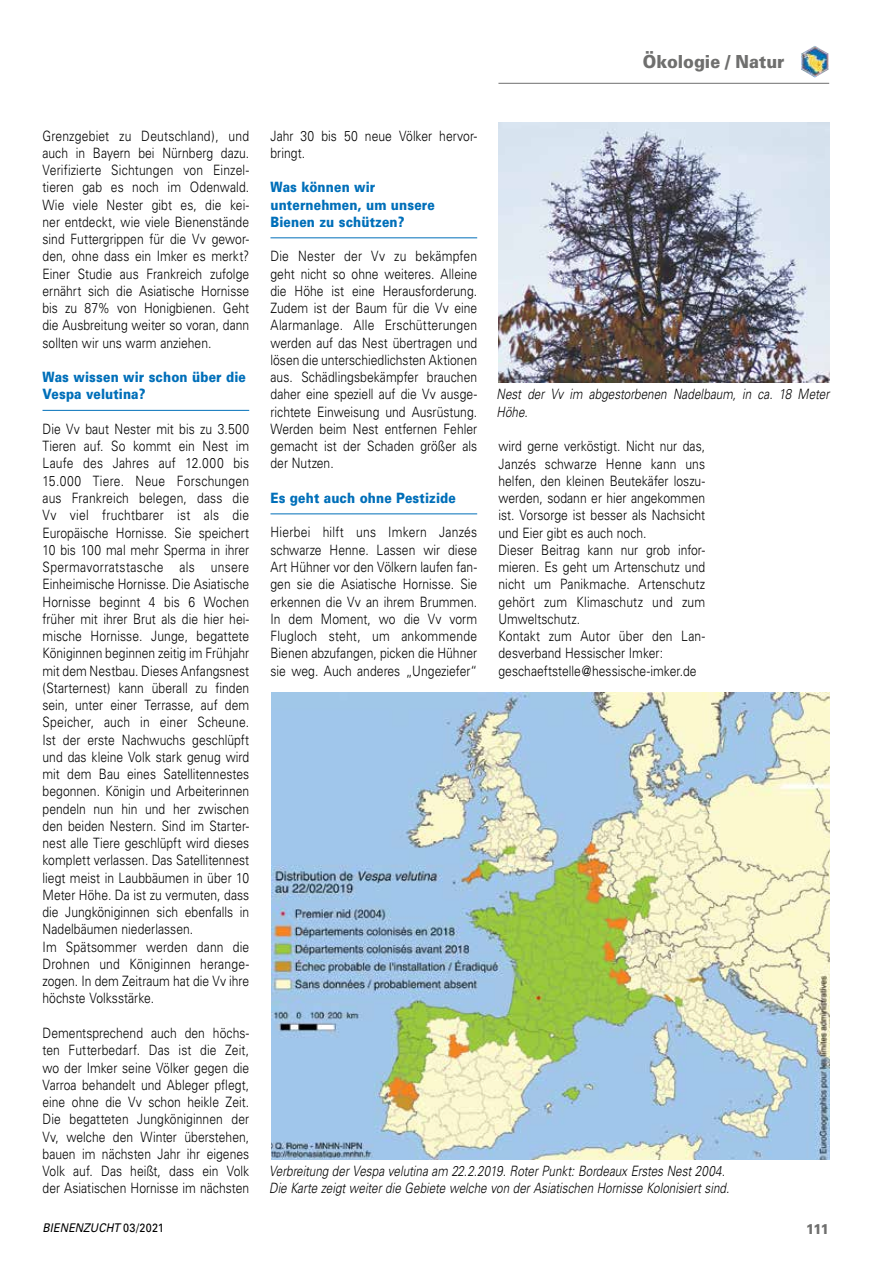
<style>
.page{position:relative;width:893px;height:1263px;background:#fff}
.page>*{position:absolute;margin:0;border:0;box-sizing:border-box;transform-origin:0 0}
.t1{font:900 18px "Univers";color:#6f6f6e;scale:.9 1}
.t2{font:300 14.25px/17.2px "Univers";color:#000;text-align:justify;scale:.85 1}
.t3{font:italic 300 14.25px/17.2px "Univers";letter-spacing:.005em;color:#000;scale:.82 1}
.t4{font:900 14.25px/17.2px "Univers";letter-spacing:.015em;color:#006fb9;scale:.85 1}
.t5{font:900 14.25px "Univers";color:#6f6f6e;scale:.9 1}
.t6{font:italic 12px "Univers";letter-spacing:.005em;color:#000;scale:.9 1}
.s1{font-style:normal}
</style>
<div class="page">
<hr style="left:498px;top:83px;width:331px;height:1px;background:#6f6f6e">
<img style="left:801px;top:46px;width:28px;height:32px">
<hr style="left:43px;top:410px;width:206px;height:1px;background:#006fb9">
<hr style="left:270px;top:237px;width:207px;height:1px;background:#006fb9">
<hr style="left:270px;top:513px;width:207px;height:1px;background:#006fb9">
<img style="left:498px;top:123px;width:331px;height:259px">
<img style="left:272px;top:693px;width:557px;height:466px">
<p class="t1" style="left:643px;top:50px;width:159px">Ökologie / Natur</p>
<p class="t2" style="left:43px;top:127px;width:245px">Grenzgebiet zu Deutschland), und auch in Bayern bei Nürnberg dazu.<br>Verifizierte Sichtungen von Einzel&shy;tieren gab es noch im Odenwald.<br>Wie viele Nester gibt es, die kei&shy;ner entdeckt, wie viele Bienenstände sind Futtergrippen für die Vv gewor&shy;den, ohne dass ein Imker es merkt?<br>Einer Studie aus Frankreich zufolge ernährt sich die Asiatische Hornisse bis zu 87% von Honigbienen. Geht die Ausbreitung weiter so voran, dann sollten wir uns warm anziehen.</p>
<p class="t4" style="left:43px;top:368px;width:241px">Was wissen wir schon über die<br>Vespa velutina?</p>
<p class="t2" style="left:43px;top:420px;width:245px;text-align:left">Die Vv baut Nester mit bis zu 3.500<br>Tieren auf. So kommt ein Nest im Laufe des Jahres auf 12.000 bis 15.000 Tiere. Neue Forschungen aus Frankreich belegen, dass die Vv viel fruchtbarer ist als die Europäische Hornisse. Sie speichert 10 bis 100 mal mehr Sperma in ihrer Spermavorratstasche als unsere Einheimische Hornisse. Die Asiatische Hornisse beginnt 4 bis 6 Wochen früher mit ihrer Brut als die hier hei&shy;mische Hornisse. Junge, begattete Königinnen beginnen zeitig im Frühjahr mit dem Nestbau. Dieses Anfangsnest (Starternest) kann überall zu finden sein, unter einer Terrasse, auf dem Speicher, auch in einer Scheune.<br>Ist der erste Nachwuchs geschlüpft und das kleine Volk stark genug wird mit dem Bau eines Satellitennestes begonnen. Königin und Arbeiterinnen pendeln nun hin und her zwischen den beiden Nestern. Sind im Starter&shy;nest alle Tiere geschlüpft wird dieses komplett verlassen. Das Satellitennest liegt meist in Laubbäumen in über 10<br>Meter Höhe. Da ist zu vermuten, dass die Jungköniginnen sich ebenfalls in Nadelbäumen niederlassen.<br>Im Spätsommer werden dann die Drohnen und Königinnen herange&shy;zogen. In dem Zeitraum hat die Vv ihre höchste Volksstärke.</p>
<p class="t2" style="left:43px;top:1024px;width:245px">Dementsprechend auch den höchs&shy;ten Futterbedarf. Das ist die Zeit, wo der Imker seine Völker gegen die Varroa behandelt und Ableger pflegt, eine ohne die Vv schon heikle Zeit.<br>Die begatteten Jungköniginnen der Vv, welche den Winter überstehen, bauen im nächsten Jahr ihr eigenes Volk auf. Das heißt, dass ein Volk der Asiatischen Hornisse im nächsten</p>
<p class="t2" style="left:270px;top:127px;width:245px">Jahr 30 bis 50 neue Völker hervor&shy;bringt.</p>
<p class="t4" style="left:270px;top:179px;width:195px">Was können wir unternehmen, um unsere<br>Bienen zu schützen?</p>
<p class="t2" style="left:270px;top:248px;width:245px">Die Nester der Vv zu bekämpfen geht nicht so ohne weiteres. Alleine die Höhe ist eine Herausforderung.<br>Zudem ist der Baum für die Vv eine Alarmanlage. Alle Erschütterungen werden auf das Nest übertragen und lösen die unterschiedlichsten Aktionen aus. Schädlingsbekämpfer brauchen daher eine speziell auf die Vv ausge&shy;richtete Einweisung und Ausrüstung.<br>Werden beim Nest entfernen Fehler gemacht ist der Schaden größer als der Nutzen.</p>
<p class="t4" style="left:270px;top:489px;width:220px">Es geht auch ohne Pestizide</p>
<p class="t2" style="left:270px;top:524px;width:245px">Hierbei hilft uns Imkern Janzés schwarze Henne. Lassen wir diese Art Hühner vor den Völkern laufen fan&shy;gen sie die Asiatische Hornisse. Sie erkennen die Vv an ihrem Brummen.<br>In dem Moment, wo die Vv vorm Flugloch steht, um ankommende Bienen abzufangen, picken die Hühner sie weg. Auch anderes „Ungeziefer“</p>
<p class="t3" style="left:496px;top:386px;width:407px">Nest der Vv im abgestorbenen Nadelbaum, in ca. 18 Meter<br>Höhe.</p>
<p class="t2" style="left:498px;top:438px;width:245px;text-align:left">wird gerne verköstigt. Nicht nur das,<br>Janzés schwarze Henne kann uns helfen, den kleinen Beutekäfer loszu&shy;werden, sodann er hier angekommen ist. Vorsorge ist besser als Nachsicht und Eier gibt es auch noch.<br>Dieser Beitrag kann nur grob infor&shy;mieren. Es geht um Artenschutz und nicht um Panikmache. Artenschutz gehört zum Klimaschutz und zum<br>Umweltschutz.<br>Kontakt zum Autor über den Lan&shy;desverband Hessischer Imker: geschaeftstelle@hessische-imker.de</p>
<p class="t3" style="left:269px;top:1162px;width:563px">Verbreitung der Vespa velutina am 22.2.2019. Roter Punkt: Bordeaux Erstes Nest 2004.<br>Die Karte zeigt weiter die Gebiete welche von der Asiatischen Hornisse Kolonisiert sind.</p>
<p class="t6" style="left:43px;top:1221px;width:136px">BIENENZUCHT <span class="s1">03/2021</span></p>
<p class="t5" style="left:806px;top:1220px;width:27px">111</p>
</div>
